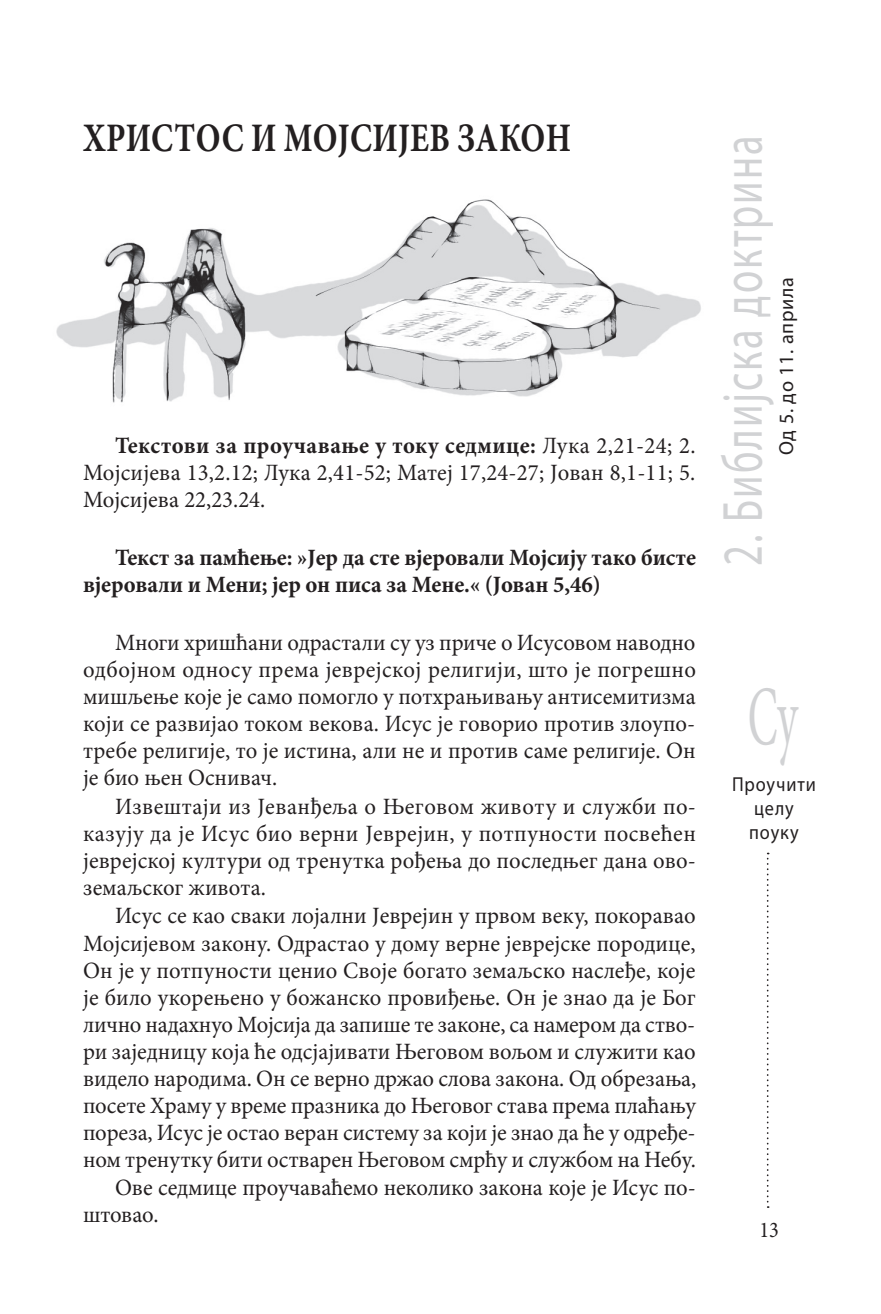
<style>
.page{position:relative;width:881px;height:1314px;background:#fff}
.page>*{position:absolute;margin:0;border:0;box-sizing:border-box;transform-origin:0 0}
.t1{font:84.38px "G Minion Pro";color:#d1d2d4;scale:.53 1}
.t2{font:56.7px "Myriad Pro";letter-spacing:.05em;color:#d1d2d4;scale:.71 1}
.t3{font:700 40.5px "G Minion Pro";letter-spacing:.09em;color:#231f20;scale:.8 1}
.t4{font:23.4px/27px "G Minion Pro";color:#231f20;text-align:justify}
.t5{font:700 23.4px/27px "G Minion Pro";letter-spacing:-.005em;color:#231f20}
.t6{font:22.5px "G Minion Pro";color:#231f20;scale:.9 1}
.t7{font:20.25px/24.3px "Myriad Pro";letter-spacing:.045em;color:#231f20;text-align:center;scale:.9 1}
.t8{font:20.25px "Myriad Pro";letter-spacing:.045em;color:#231f20}
.s1{font-weight:700}
</style>
<div class="page">
<svg style="left:766px;top:853px;width:2px;height:355px"></svg>
<img style="left:56px;top:199px;width:645px;height:204px">
<h3 class="t3" style="left:83px;top:110px;width:611px">Христос и Мојсијев Закон</h3>
<p class="t4" style="left:83px;top:432px;width:614px;text-indent:32px"><span class="s1">Текстови за проучавање у току седмице:</span> Лука 2,21-24; 2.<br>Мојсијева 13,2.12; Лука 2,41-52; Матеј 17,24-27; Јован 8,1-11; 5.<br>Мојсијева 22,23.24.</p>
<p class="t5" style="left:83px;top:543px;width:614px;text-indent:32px">Текст за памћење: »Јер да сте вјеровали Мојсију тако бисте вјеровали и Мени; јер он писа за Мене.« (Јован 5,46)</p>
<p class="t4" style="left:83px;top:629px;width:614px;text-indent:32px">Многи хришћани одрастали су уз приче о Исусовом наводно одбојном односу према јеврејској религији, што је погрешно мишљење које је само помогло у потхрањивању антисемитизма који се развијао током векова. Исус је говорио против злоупо&shy;требе религије, то је истина, али не и против саме религије. Он је био њен Оснивач.</p>
<p class="t4" style="left:83px;top:793px;width:614px;text-indent:32px">Извештаји из Јеванђеља о Његовом животу и служби по&shy;казују да је Исус био верни Јеврејин, у потпуности посвећен јеврејској култури од тренутка рођења до последњег дана ово&shy;земаљског живота.</p>
<p class="t4" style="left:115px;top:903px;width:582px">Исус се као сваки лојални Јеврејин у првом веку, покоравао</p>
<p class="t4" style="left:83px;top:930px;width:614px">Мојсијевом закону. Одрастао у дому верне јеврејске породице,</p>
<p class="t4" style="left:83px;top:957px;width:613px">Он је у потпуности ценио Своје богато земаљско наслеђе, које</p>
<p class="t4" style="left:83px;top:984px;width:613px">је било укорењено у божанско провиђење. Он је знао да је Бог</p>
<p class="t4" style="left:83px;top:1011px;width:613px">лично надахнуо Мојсија да запише те законе, са намером да ство-</p>
<p class="t4" style="left:83px;top:1038px;width:614px">ри заједницу која ће одсјајивати Његовом вољом и служити као</p>
<p class="t4" style="left:83px;top:1065px;width:614px">видело народима. Он се верно држао слова закона. Од обрезања,</p>
<p class="t4" style="left:83px;top:1092px;width:614px">посете Храму у време празника до Његовог става према плаћању</p>
<p class="t4" style="left:83px;top:1119px;width:613px">пореза, Исус је остао веран систему за који је знао да ће у одређе-</p>
<p class="t4" style="left:83px;top:1146px;width:614px">ном тренутку бити остварен Његовом смрћу и службом на Небу.</p>
<p class="t4" style="left:115px;top:1174px;width:582px">Ове седмице проучаваћемо неколико закона које је Исус по-</p>
<p class="t4" style="left:83px;top:1201px;width:77px">штовао.</p>
<h2 class="t2" style="left:707px;top:565px;width:607px;rotate:-90deg">2. Библијска доктрина</h2>
<p class="t8" style="left:773px;top:455px;width:179px;rotate:-90deg">Од 5. до 11. априла</p>
<h1 class="t1" style="left:747px;top:661px;width:96px">Су</h1>
<p class="t7" style="left:731px;top:771px;width:94px">Проучити целу поуку</p>
<p class="t6" style="left:759px;top:1215px;width:23px">13</p>
</div>
